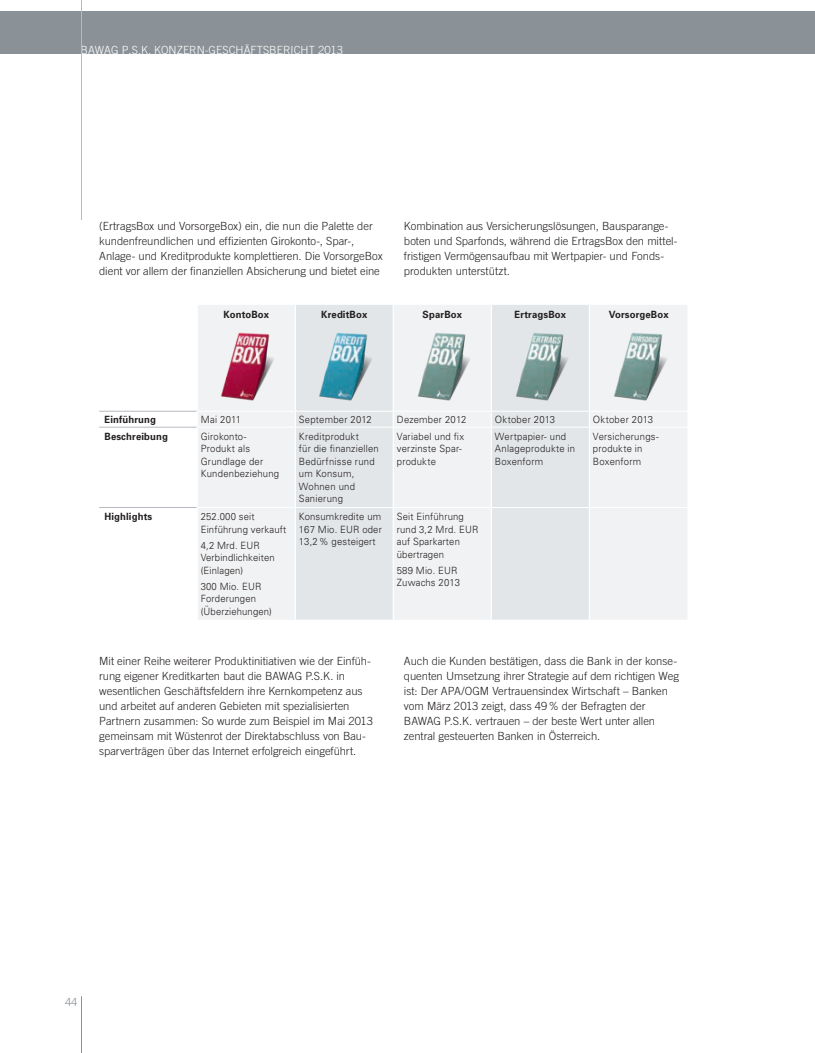
<style>
.page{position:relative;width:815px;height:1053px;background:#fff}
.page>*{position:absolute;margin:0;border:0;box-sizing:border-box;transform-origin:0 0}
.t1{font:300 11.25px/15px "Trade Gothic LT";letter-spacing:-.005em;color:#231f20}
.t2{font:300 11.25px "Trade Gothic LT";color:#fff}
.t3{font:300 11.25px "Trade Gothic LT";color:#8a9297}
.t4{font:300 10px/12.5px "Univers";letter-spacing:.015em;color:#231f20;scale:.95 1}
.t5{font:700 10px "Univers";letter-spacing:.015em;color:#231f20;scale:.95 1}
</style>
<div class="page">
<hr style="left:81px;top:996px;width:1px;height:56px;background:#8a9297">
<div style="left:0;top:12px;width:815px;height:42px;background:#8a9297"></div>
<div style="left:198px;top:305px;width:489px;height:314px;background:#f1f2f3"></div>
<svg style="left:296px;top:305px;width:293px;height:314px;fill:#e3e6e8"></svg>
<hr style="left:295px;top:305px;width:1px;height:106px;background:#fff">
<hr style="left:393px;top:305px;width:1px;height:106px;background:#fff">
<hr style="left:491px;top:305px;width:1px;height:106px;background:#fff">
<hr style="left:589px;top:305px;width:1px;height:106px;background:#fff">
<svg style="left:295px;top:412px;width:1px;height:15px"></svg>
<svg style="left:393px;top:412px;width:1px;height:15px"></svg>
<svg style="left:491px;top:412px;width:1px;height:15px"></svg>
<svg style="left:589px;top:412px;width:1px;height:15px"></svg>
<hr style="left:295px;top:427px;width:1px;height:80px;background:#fff">
<hr style="left:393px;top:427px;width:1px;height:80px;background:#fff">
<hr style="left:491px;top:427px;width:1px;height:80px;background:#fff">
<hr style="left:589px;top:427px;width:1px;height:80px;background:#fff">
<hr style="left:295px;top:507px;width:1px;height:112px;background:#fff">
<hr style="left:393px;top:507px;width:1px;height:112px;background:#fff">
<hr style="left:491px;top:507px;width:1px;height:112px;background:#fff">
<hr style="left:589px;top:507px;width:1px;height:112px;background:#fff">
<hr style="left:198px;top:411px;width:97px;height:1px;background:#fff">
<hr style="left:295px;top:411px;width:98px;height:1px;background:#fff">
<hr style="left:393px;top:411px;width:98px;height:1px;background:#fff">
<hr style="left:491px;top:411px;width:98px;height:1px;background:#fff">
<hr style="left:589px;top:411px;width:98px;height:1px;background:#fff">
<hr style="left:198px;top:427px;width:97px;height:1px;background:#fff">
<hr style="left:295px;top:427px;width:98px;height:1px;background:#fff">
<hr style="left:393px;top:427px;width:98px;height:1px;background:#fff">
<hr style="left:491px;top:427px;width:98px;height:1px;background:#fff">
<hr style="left:589px;top:427px;width:98px;height:1px;background:#fff">
<hr style="left:198px;top:507px;width:97px;height:1px;background:#fff">
<hr style="left:295px;top:507px;width:98px;height:1px;background:#fff">
<hr style="left:393px;top:507px;width:98px;height:1px;background:#fff">
<hr style="left:491px;top:507px;width:98px;height:1px;background:#fff">
<hr style="left:589px;top:507px;width:98px;height:1px;background:#fff">
<hr style="left:99px;top:411px;width:98px;height:1px;background:#b5bbc0">
<hr style="left:99px;top:427px;width:98px;height:1px;background:#b5bbc0">
<hr style="left:99px;top:507px;width:98px;height:1px;background:#b5bbc0">
<img style="left:207px;top:330px;width:79px;height:75px">
<img style="left:305px;top:330px;width:79px;height:75px">
<img style="left:403px;top:330px;width:79px;height:75px">
<img style="left:501px;top:330px;width:79px;height:75px">
<img style="left:599px;top:330px;width:79px;height:75px">
<hr style="left:81px;top:0;width:1px;height:220px;background:#b5bbc0">
<p class="t2" style="left:81px;top:44px;width:264px">BAWAG P.S.K. KONZERN-GESCHÄFTSBERICHT 2013</p>
<p class="t1" style="left:99px;top:218px;width:285px">(ErtragsBox und VorsorgeBox) ein, die nun die Palette der kundenfreundlichen und effizienten Girokonto-, Spar-, Anlage- und Kreditprodukte komplettieren. Die VorsorgeBox dient vor allem der finanziellen Absicherung und bietet eine</p>
<p class="t1" style="left:404px;top:218px;width:275px">Kombination aus Versicherungslösungen, Bausparange&shy;boten und Sparfonds, während die ErtragsBox den mittel&shy;fristigen Vermögensaufbau mit Wertpapier- und Fonds&shy;produkten unterstützt.</p>
<p class="t5" style="left:223px;top:308px;width:50px">KontoBox</p>
<p class="t5" style="left:321px;top:308px;width:50px">KreditBox</p>
<p class="t5" style="left:423px;top:308px;width:43px">SparBox</p>
<p class="t5" style="left:515px;top:308px;width:56px">ErtragsBox</p>
<p class="t5" style="left:609px;top:308px;width:64px">VorsorgeBox</p>
<p class="t5" style="left:105px;top:413px;width:56px">Einführung</p>
<p class="t4" style="left:201px;top:413px;width:44px">Mai 2011</p>
<p class="t4" style="left:299px;top:413px;width:78px">September 2012</p>
<p class="t4" style="left:397px;top:413px;width:75px">Dezember 2012</p>
<p class="t4" style="left:495px;top:413px;width:65px">Oktober 2013</p>
<p class="t4" style="left:593px;top:413px;width:65px">Oktober 2013</p>
<p class="t5" style="left:105px;top:430px;width:68px">Beschreibung</p>
<p class="t4" style="left:201px;top:429px;width:84px">Girokonto-<br>Produkt als<br>Grundlage der<br>Kundenbeziehung</p>
<p class="t4" style="left:299px;top:429px;width:86px">Kreditprodukt<br>für die finanziellen<br>Bedürfnisse rund um Konsum,<br>Wohnen und<br>Sanierung</p>
<p class="t4" style="left:397px;top:429px;width:72px">Variabel und fix verzinste Spar&shy;produkte</p>
<p class="t4" style="left:495px;top:429px;width:86px">Wertpapier- und<br>Anlageprodukte in<br>Boxenform</p>
<p class="t4" style="left:593px;top:429px;width:71px">Versicherungs&shy;produkte in<br>Boxenform</p>
<p class="t5" style="left:105px;top:510px;width:52px">Highlights</p>
<p class="t4" style="left:201px;top:510px;width:91px">252.000 seit<br>Einführung verkauft</p>
<p class="t4" style="left:201px;top:538px;width:79px">4,2 Mrd. EUR<br>Verbindlichkeiten (Einlagen)</p>
<p class="t4" style="left:201px;top:579px;width:76px">300 Mio. EUR<br>Forderungen (Überziehungen)</p>
<p class="t4" style="left:299px;top:510px;width:89px;text-align:justify">Konsumkredite um 167 Mio. EUR oder 13,2% gesteigert</p>
<p class="t4" style="left:397px;top:510px;width:87px">Seit Einführung rund 3,2 Mrd. EUR auf Sparkarten übertragen</p>
<p class="t4" style="left:397px;top:563px;width:68px">589 Mio. EUR<br>Zuwachs 2013</p>
<p class="t1" style="left:99px;top:653px;width:275px">Mit einer Reihe weiterer Produktinitiativen wie der Einfüh&shy;rung eigener Kreditkarten baut die BAWAG P.S.K. in wesentlichen Geschäftsfeldern ihre Kernkompetenz aus und arbeitet auf anderen Gebieten mit spezialisierten Partnern zusammen: So wurde zum Beispiel im Mai 2013 gemeinsam mit Wüstenrot der Direktabschluss von Bau&shy;sparverträgen über das Internet erfolgreich eingeführt.</p>
<p class="t1" style="left:404px;top:653px;width:277px">Auch die Kunden bestätigen, dass die Bank in der konse&shy;quenten Umsetzung ihrer Strategie auf dem richtigen Weg ist: Der APA/OGM Vertrauensindex Wirtschaft – Banken vom März 2013 zeigt, dass 49% der Befragten der BAWAG P.S.K. vertrauen – der beste Wert unter allen zentral gesteuerten Banken in Österreich.</p>
<p class="t3" style="left:65px;top:994px;width:14px">44</p>
</div>
